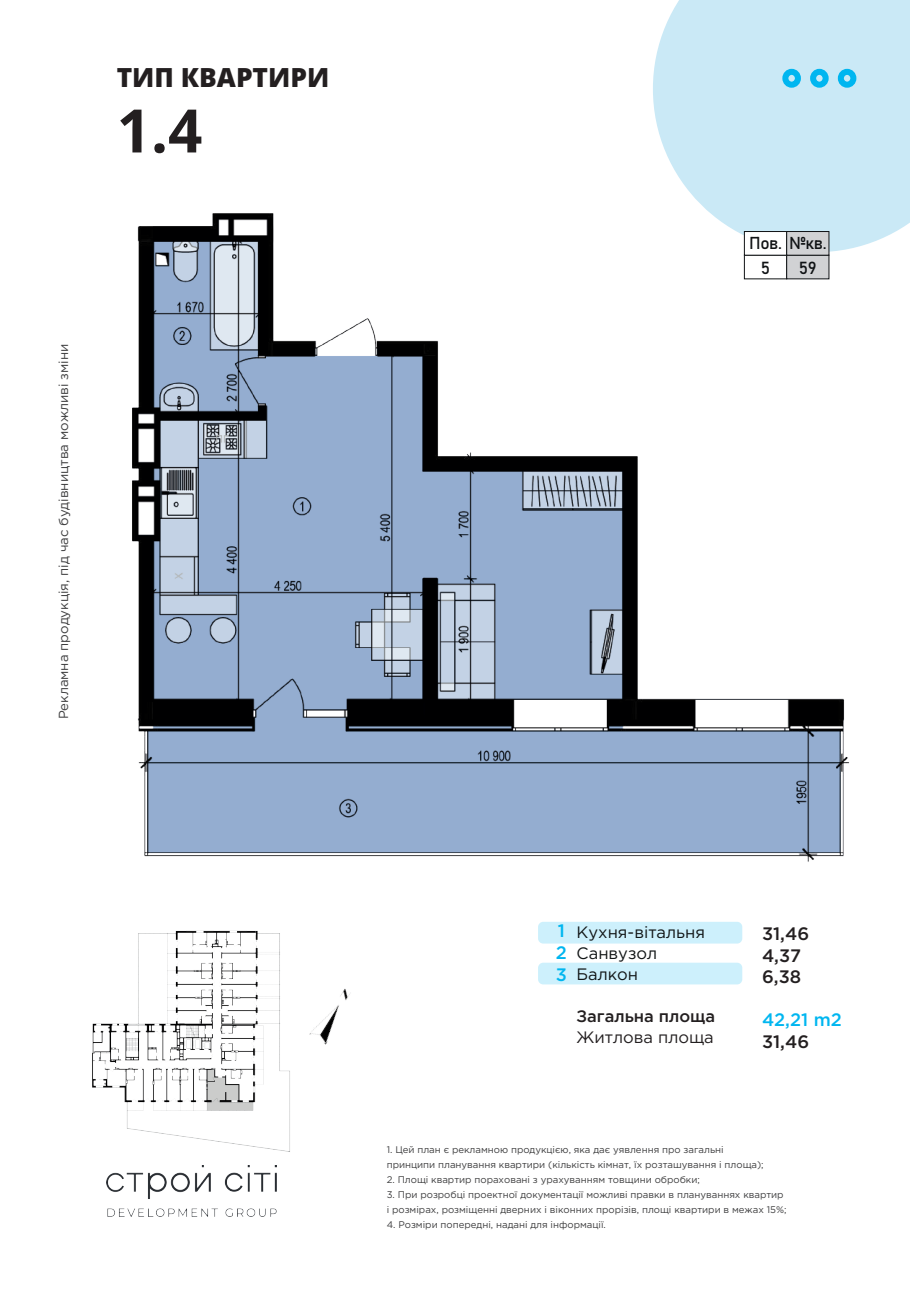
<style>
.page{position:relative;width:910px;height:1293px;background:#fff}
.page>*{position:absolute;margin:0;border:0;box-sizing:border-box;transform-origin:0 0}
.t1{font:700 60px "Open Sans";color:#231f20}
.t2{font:800 26.25px "Open Sans";color:#231f20}
.t3{font:500 18px/21.6px "Gotham Pro";color:#231f20}
.t4{font:500 18px/21.6px "Gotham Pro";color:#00b6f0;text-align:justify}
.t5{font:17.25px "Bahnschrift";color:#101315}
.t6{font:17.1px "Bahnschrift";color:#101315}
.t7{font:16.5px/21px "Gotham Pro";color:#111516}
.t8{font:500 16.5px "Gotham Pro";color:#231f20}
.t9{font:16.5px "Gotham Pro";color:#231f20}
.t10{font:13.05px "Gotham Pro";color:#3e3e3f}
.t11{font:9.6px/15px "Gotham Pro";color:#3e3e3f}
</style>
<div class="page">
<img style="left:309px;top:988px;width:41px;height:56px">
<div style="left:538px;top:922px;width:204px;height:21px;background:#cdf0fc;border-radius:5px"></div>
<div style="left:538px;top:962px;width:204px;height:22px;background:#cdf0fc;border-radius:5px"></div>
<img style="left:106px;top:1165px;width:170px;height:51px">
<div style="left:653px;top:0;width:257px;height:248px;background:#cae9f6"></div>
<div style="left:782px;top:69px;width:19px;height:19px;border:6px solid #00b6f0;border-radius:50%"></div>
<div style="left:810px;top:69px;width:19px;height:19px;border:6px solid #00b6f0;border-radius:50%"></div>
<div style="left:838px;top:69px;width:18px;height:19px;border:6px solid #00b6f0;border-radius:50%"></div>
<img style="left:92px;top:930px;width:198px;height:222px">
<img style="left:132px;top:201px;width:722px;height:661px">
<div style="left:744px;top:255px;width:43px;height:24px;background:#fff;border:1px solid #101315"></div>
<div style="left:744px;top:231px;width:43px;height:24px;background:#fff;border:1px solid #101315"></div>
<div style="left:786px;top:255px;width:43px;height:24px;background:#d1d2d4;border:1px solid #111416"></div>
<div style="left:786px;top:231px;width:43px;height:24px;background:#d1d2d4;border:1px solid #111416"></div>
<h2 class="t2" style="left:117px;top:57px;width:214px">ТИП КВАРТИРИ</h2>
<h1 class="t1" style="left:117px;top:88px;width:87px">1.4</h1>
<h3 class="t10" style="left:56px;top:719px;width:377px;rotate:-90deg">Рекламна продукція, під час будівництва можливі зміни</h3>
<h3 class="t6" style="left:749px;top:230px;width:79px">Пов. №кв.</h3>
<h3 class="t5" style="left:761px;top:255px;width:11px">5</h3>
<h3 class="t5" style="left:799px;top:255px;width:19px">59</h3>
<h3 class="t4" style="left:556px;top:919px;width:13px">1<br>2<br>3</h3>
<h3 class="t7" style="left:577px;top:921px;width:130px">Кухня-вiтальня<br>Санвузол<br>Балкон</h3>
<h3 class="t8" style="left:577px;top:1006px;width:140px">Загальна площа</h3>
<h3 class="t9" style="left:577px;top:1027px;width:139px">Житлова площа</h3>
<h3 class="t3" style="left:762px;top:922px;width:49px">31,46<br>4,37<br>6,38</h3>
<h3 class="t4" style="left:762px;top:1009px;width:81px">42,21 m2</h3>
<h3 class="t3" style="left:762px;top:1030px;width:49px">31,46</h3>
<p class="t11" style="left:387px;top:1142px;width:378px">1. Цей план є рекламною продукцією, яка дає уявлення про загальні принципи планування квартири (кількість кімнат, їх розташування і площа);</p>
<p class="t11" style="left:387px;top:1172px;width:315px">2. Площі квартир пораховані з урахуванням товщини обробки;</p>
<p class="t11" style="left:387px;top:1187px;width:401px">3. При розробці проектної документації можливі правки в плануваннях квартир і розмірах, розміщенні дверних і віконних прорізів, площі квартири в межах 15%;</p>
<p class="t11" style="left:387px;top:1217px;width:221px">4. Розміри попередні, надані для інформації.</p>
</div>
